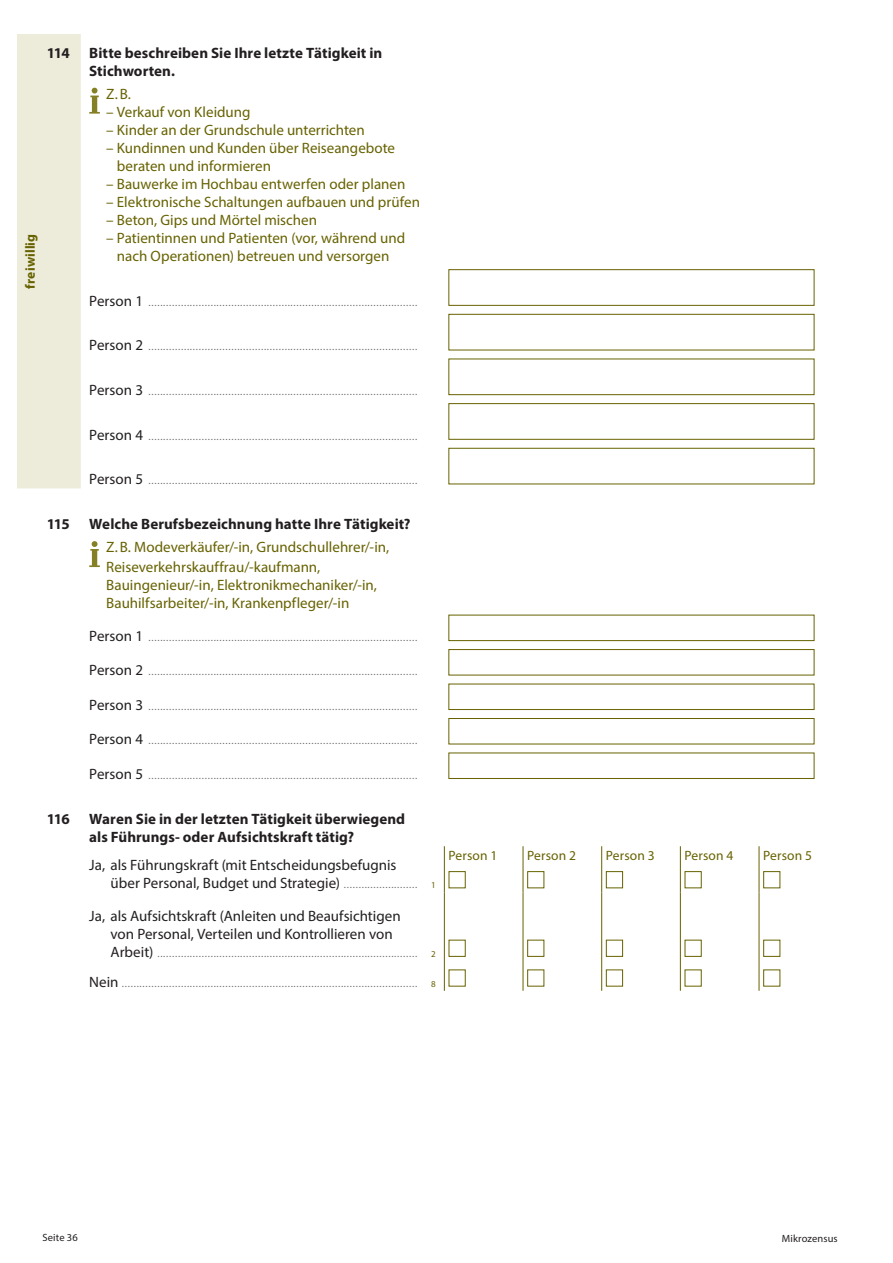
<style>
.page{position:relative;width:893px;height:1263px;background:#fff}
.page>*{position:absolute;margin:0;border:0;box-sizing:border-box;transform-origin:0 0}
.t1{font:15px/18px "Myriad Pro";color:#676200}
.t2{font:15px/18px "Myriad Pro";color:#231f20}
.t3{font:700 15px/18px "Myriad Pro";letter-spacing:.005em;color:#231f20}
.t4{font:13.5px "Myriad Pro";letter-spacing:.005em;color:#676200}
.t5{font:700 13.5px "Myriad Pro";letter-spacing:.005em;color:#676200}
.t6{font:10.5px "Myriad Pro";color:#6c6d70}
.t7{font:10.5px "Myriad Pro";letter-spacing:.01em;color:#231f20}
.t8{font:9px "Myriad Pro";color:#676200}
.s1{font-size:15px;color:#231f20}
.s2{font-size:10.5px;color:#6c6d70}
</style>
<div class="page">
<div style="left:17px;top:34px;width:64px;height:454px;background:#edecdb"></div>
<hr style="left:444px;top:846px;width:1px;height:46px;background:#676200">
<hr style="left:444px;top:892px;width:1px;height:69px;background:#676200">
<hr style="left:523px;top:846px;width:1px;height:46px;background:#676200">
<hr style="left:601px;top:846px;width:1px;height:46px;background:#676200">
<hr style="left:680px;top:846px;width:1px;height:46px;background:#676200">
<hr style="left:523px;top:892px;width:1px;height:69px;background:#676200">
<hr style="left:601px;top:892px;width:1px;height:69px;background:#676200">
<hr style="left:680px;top:892px;width:1px;height:69px;background:#676200">
<hr style="left:759px;top:846px;width:1px;height:46px;background:#676200">
<hr style="left:759px;top:892px;width:1px;height:69px;background:#676200">
<hr style="left:444px;top:961px;width:1px;height:30px;background:#676200">
<hr style="left:523px;top:961px;width:1px;height:30px;background:#676200">
<hr style="left:601px;top:961px;width:1px;height:30px;background:#676200">
<hr style="left:680px;top:961px;width:1px;height:30px;background:#676200">
<hr style="left:759px;top:961px;width:1px;height:30px;background:#676200">
<svg style="left:89px;top:88px;width:11px;height:26px"></svg>
<div style="left:449px;top:269px;width:365px;height:37px;background:#fff;border:1px solid #676200"></div>
<div style="left:449px;top:314px;width:365px;height:36px;background:#fff;border:1px solid #676200"></div>
<div style="left:449px;top:359px;width:365px;height:36px;background:#fff;border:1px solid #676200"></div>
<div style="left:449px;top:403px;width:365px;height:36px;background:#fff;border:1px solid #676200"></div>
<div style="left:449px;top:448px;width:365px;height:36px;background:#fff;border:1px solid #676200"></div>
<svg style="left:89px;top:541px;width:11px;height:26px"></svg>
<div style="left:449px;top:615px;width:365px;height:26px;background:#fff;border:1px solid #676200"></div>
<div style="left:449px;top:649px;width:365px;height:26px;background:#fff;border:1px solid #676200"></div>
<div style="left:449px;top:684px;width:365px;height:26px;background:#fff;border:1px solid #676200"></div>
<div style="left:449px;top:718px;width:365px;height:26px;background:#fff;border:1px solid #676200"></div>
<div style="left:449px;top:753px;width:365px;height:26px;background:#fff;border:1px solid #676200"></div>
<div style="left:449px;top:871px;width:17px;height:17px;background:#fff;border:1px solid #676200"></div>
<div style="left:527px;top:871px;width:17px;height:17px;background:#fff;border:1px solid #676200"></div>
<div style="left:606px;top:871px;width:17px;height:17px;background:#fff;border:1px solid #676200"></div>
<div style="left:685px;top:871px;width:17px;height:17px;background:#fff;border:1px solid #676200"></div>
<div style="left:763px;top:871px;width:17px;height:17px;background:#fff;border:1px solid #676200"></div>
<div style="left:449px;top:940px;width:17px;height:17px;background:#fff;border:1px solid #676200"></div>
<div style="left:527px;top:940px;width:17px;height:17px;background:#fff;border:1px solid #676200"></div>
<div style="left:606px;top:940px;width:17px;height:17px;background:#fff;border:1px solid #676200"></div>
<div style="left:685px;top:940px;width:17px;height:17px;background:#fff;border:1px solid #676200"></div>
<div style="left:763px;top:940px;width:17px;height:17px;background:#fff;border:1px solid #676200"></div>
<div style="left:606px;top:969px;width:17px;height:17px;background:#fff;border:1px solid #676200"></div>
<p class="t5" style="left:21px;top:288px;width:56px;rotate:-90deg">freiwillig</p>
<h1 class="t3" style="left:47px;top:43px;width:24px">114</h1>
<h1 class="t3" style="left:89px;top:43px;width:295px">Bitte beschreiben Sie Ihre letzte Tätigkeit in<br>Stichworten.</h1>
<h1 class="t1" style="left:106px;top:85px;width:25px">Z. B.</h1>
<h1 class="t1" style="left:106px;top:103px;width:146px">– Verkauf von Kleidung</h1>
<h1 class="t1" style="left:106px;top:121px;width:260px">– Kinder an der Grundschule unterrichten</h1>
<h1 class="t1" style="left:117px;top:139px;width:280px;text-indent:-11px">– Kundinnen und Kunden über Reiseangebote beraten und informieren</h1>
<h1 class="t1" style="left:106px;top:175px;width:301px">– Bauwerke im Hochbau entwerfen oder planen</h1>
<h1 class="t1" style="left:106px;top:193px;width:315px">– Elektronische Schaltungen aufbauen und prüfen</h1>
<h1 class="t1" style="left:106px;top:211px;width:212px">– Beton, Gips und Mörtel mischen</h1>
<h1 class="t1" style="left:106px;top:229px;width:300px;text-align:center">– Patientinnen und Patienten (vor, während und nach Operationen) betreuen und versorgen</h1>
<p class="t6" style="left:89px;top:296px;width:64px"><span class="s1">Person 1</span> ............................................................................................</p>
<p class="t6" style="left:89px;top:340px;width:64px"><span class="s1">Person 2</span> ............................................................................................</p>
<p class="t6" style="left:89px;top:385px;width:64px"><span class="s1">Person 3</span> ............................................................................................</p>
<p class="t6" style="left:89px;top:429px;width:64px"><span class="s1">Person 4</span> ............................................................................................</p>
<p class="t6" style="left:89px;top:474px;width:64px"><span class="s1">Person 5</span> ............................................................................................</p>
<h1 class="t3" style="left:47px;top:515px;width:24px">115</h1>
<h1 class="t3" style="left:89px;top:515px;width:323px">Welche Berufsbezeichnung hatte Ihre Tätigkeit?</h1>
<h1 class="t1" style="left:106px;top:537px;width:284px;line-height:19.5px">Z. B. Modeverkäufer/-in, Grundschullehrer/-in,<br>Reiseverkehrskauffrau/-kaufmann,</h1>
<h1 class="t1" style="left:106px;top:576px;width:272px">Bauingenieur/-in, Elektronikmechaniker/-in,<br>Bauhilfsarbeiter/-in, Krankenpfleger/-in</h1>
<p class="t6" style="left:89px;top:631px;width:64px"><span class="s1">Person 1</span> ............................................................................................</p>
<p class="t6" style="left:89px;top:665px;width:64px"><span class="s1">Person 2</span> ............................................................................................</p>
<p class="t6" style="left:89px;top:700px;width:64px"><span class="s1">Person 3</span> ............................................................................................</p>
<p class="t6" style="left:89px;top:734px;width:64px"><span class="s1">Person 4</span> ............................................................................................</p>
<p class="t6" style="left:89px;top:769px;width:64px"><span class="s1">Person 5</span> ............................................................................................</p>
<h1 class="t3" style="left:47px;top:809px;width:25px">116</h1>
<h1 class="t3" style="left:89px;top:809px;width:317px">Waren Sie in der letzten Tätigkeit überwiegend als Führungs- oder Aufsichtskraft tätig?</h1>
<h1 class="t2" style="left:111px;top:856px;width:287px;text-indent:-21px">Ja, als Führungskraft (mit Entscheidungsbefugnis über Personal, Budget und Strategie) <span class="s2">..........................</span></h1>
<p class="t8" style="left:431px;top:880px;width:6px">1</p>
<h1 class="t2" style="left:111px;top:906px;width:292px;text-indent:-21px">Ja, als Aufsichtskraft (Anleiten und Beaufsichtigen von Personal, Verteilen und Kontrollieren von</h1>
<p class="t6" style="left:111px;top:947px;width:51px"><span class="s1">Arbeit)</span> .........................................................................................</p>
<p class="t8" style="left:431px;top:948px;width:6px">2</p>
<p class="t6" style="left:89px;top:976px;width:37px"><span class="s1">Nein</span> .....................................................................................................</p>
<p class="t8" style="left:431px;top:978px;width:6px">8</p>
<p class="t4" style="left:449px;top:847px;width:50px">Person 1</p>
<p class="t4" style="left:527px;top:847px;width:50px">Person 2</p>
<p class="t4" style="left:606px;top:847px;width:50px">Person 3</p>
<p class="t4" style="left:685px;top:847px;width:50px">Person 4</p>
<p class="t4" style="left:763px;top:847px;width:50px">Person 5</p>
<p class="t7" style="left:43px;top:1231px;width:37px">Seite 36</p>
<p class="t7" style="left:782px;top:1231px;width:57px">Mikrozensus</p>
</div>
